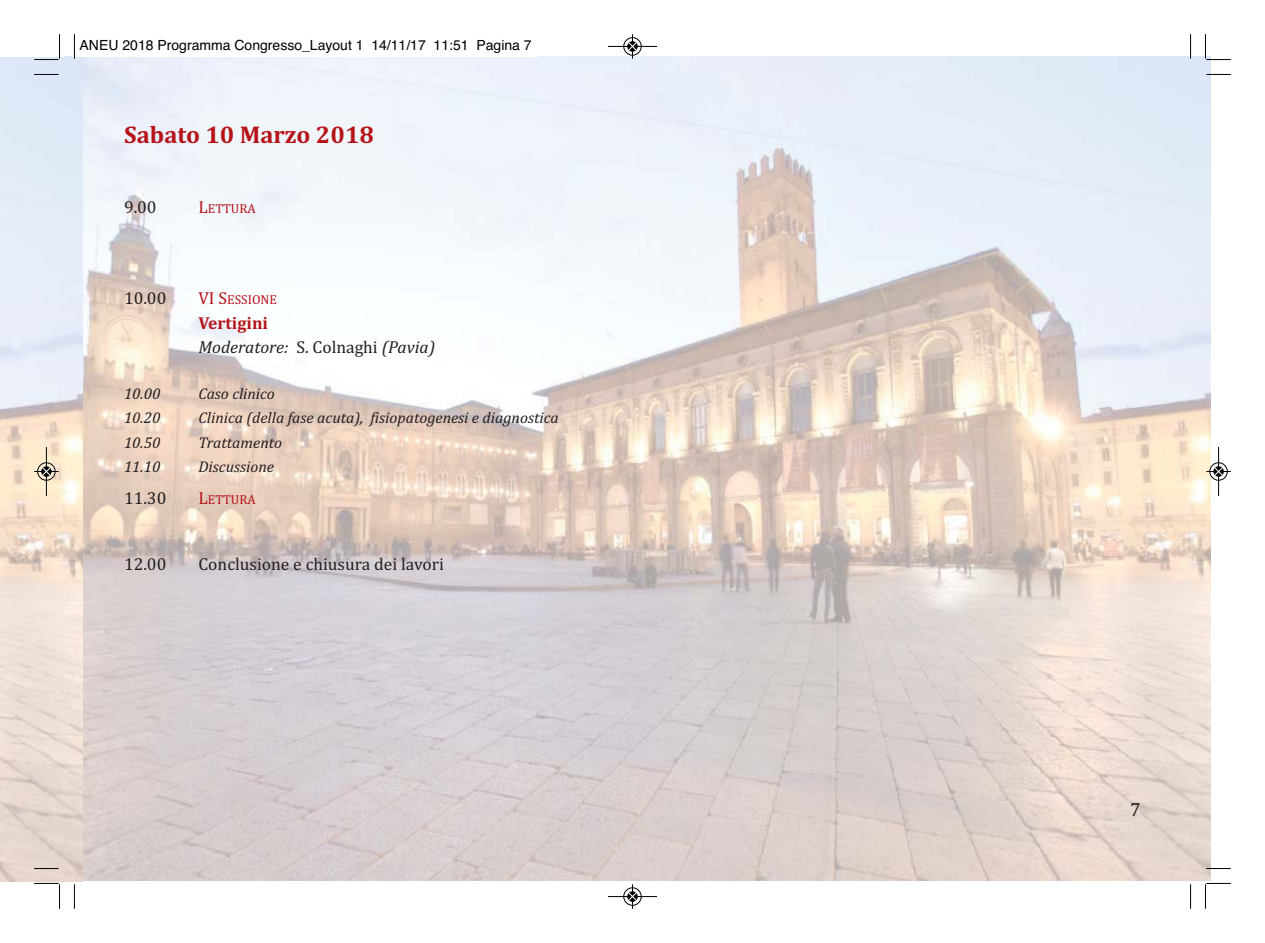
<style>
.page{position:relative;width:1265px;height:943px;background:#fff}
.page>*{position:absolute;margin:0;border:0;box-sizing:border-box;transform-origin:0 0}
.t1{font:700 24.5px "Cambria";color:#b61218}
.t2{font:19.25px "Cambria";color:#231f20}
.t3{font:17.5px "Cambria";color:#231f20}
.t4{font:italic 17.5px/24.5px "Cambria";color:#231f20}
.t5{font:italic 15.75px "Cambria";color:#231f20}
.t6{font:14px "Helvetica";color:#000}
.t7{font:13.12px "Cambria";color:#b61218}
.s1{font-size:17.5px}
.s2{font-weight:700;font-style:normal;color:#b61218}
.s3{font-style:normal}
</style>
<div class="page">
<img style="left:64px;top:56px;width:1146px;height:824px">
<img style="left:0;top:57px;width:83px;height:824px">
<div style="left:73px;top:32px;width:466px;height:25px;background:#fff"></div>
<svg style="left:74px;top:34px;width:1px;height:25px"></svg>
<svg style="left:34px;top:74px;width:25px;height:1px"></svg>
<svg style="left:1190px;top:34px;width:1px;height:25px"></svg>
<svg style="left:1206px;top:74px;width:25px;height:1px"></svg>
<svg style="left:74px;top:884px;width:1px;height:24px"></svg>
<svg style="left:34px;top:868px;width:25px;height:1px"></svg>
<svg style="left:1190px;top:884px;width:1px;height:24px"></svg>
<svg style="left:1206px;top:868px;width:25px;height:1px"></svg>
<svg style="left:34px;top:34px;width:26px;height:26px"></svg>
<svg style="left:1205px;top:34px;width:26px;height:26px"></svg>
<svg style="left:34px;top:883px;width:26px;height:25px"></svg>
<svg style="left:1205px;top:883px;width:26px;height:25px"></svg>
<svg style="left:607px;top:34px;width:51px;height:26px"></svg>
<svg style="left:608px;top:884px;width:49px;height:25px"></svg>
<svg style="left:33px;top:446px;width:27px;height:51px"></svg>
<svg style="left:1205px;top:446px;width:26px;height:51px"></svg>
<p class="t6" style="left:80px;top:40px;width:454px">ANEU 2018 Programma Congresso_Layout 1 14/11/17 11:51 Pagina 7</p>
<h1 class="t1" style="left:124px;top:126px;width:251px">Sabato 10 Marzo 2018</h1>
<p class="t3" style="left:124px;top:201px;width:34px">9.00</p>
<p class="t7" style="left:198px;top:204px;width:59px"><span class="s1">L</span>ETTURA</p>
<p class="t3" style="left:124px;top:292px;width:44px">10.00</p>
<p class="t7" style="left:198px;top:295px;width:80px"><span class="s1">VI S</span>ESSIONE</p>
<p class="t4" style="left:198px;top:312px;width:238px"><span class="s2">Vertigini<br></span>Moderatore: <span class="s3">S. Colnaghi</span> (Pavia)</p>
<p class="t5" style="left:124px;top:388px;width:38px">10.00</p>
<p class="t5" style="left:198px;top:388px;width:78px">Caso clinico</p>
<p class="t5" style="left:124px;top:412px;width:38px">10.20</p>
<p class="t5" style="left:198px;top:412px;width:362px">Clinica (della fase acuta), fisiopatogenesi e diagnostica</p>
<p class="t5" style="left:124px;top:437px;width:38px">10.50</p>
<p class="t5" style="left:198px;top:437px;width:85px">Trattamento</p>
<p class="t5" style="left:124px;top:461px;width:38px">11.10</p>
<p class="t5" style="left:198px;top:461px;width:77px">Discussione</p>
<p class="t3" style="left:124px;top:491px;width:44px">11.30</p>
<p class="t7" style="left:198px;top:494px;width:59px"><span class="s1">L</span>ETTURA</p>
<p class="t3" style="left:124px;top:558px;width:44px">12.00</p>
<p class="t3" style="left:198px;top:558px;width:247px">Conclusione e chiusura dei lavori</p>
<p class="t2" style="left:1130px;top:802px;width:12px">7</p>
</div>
